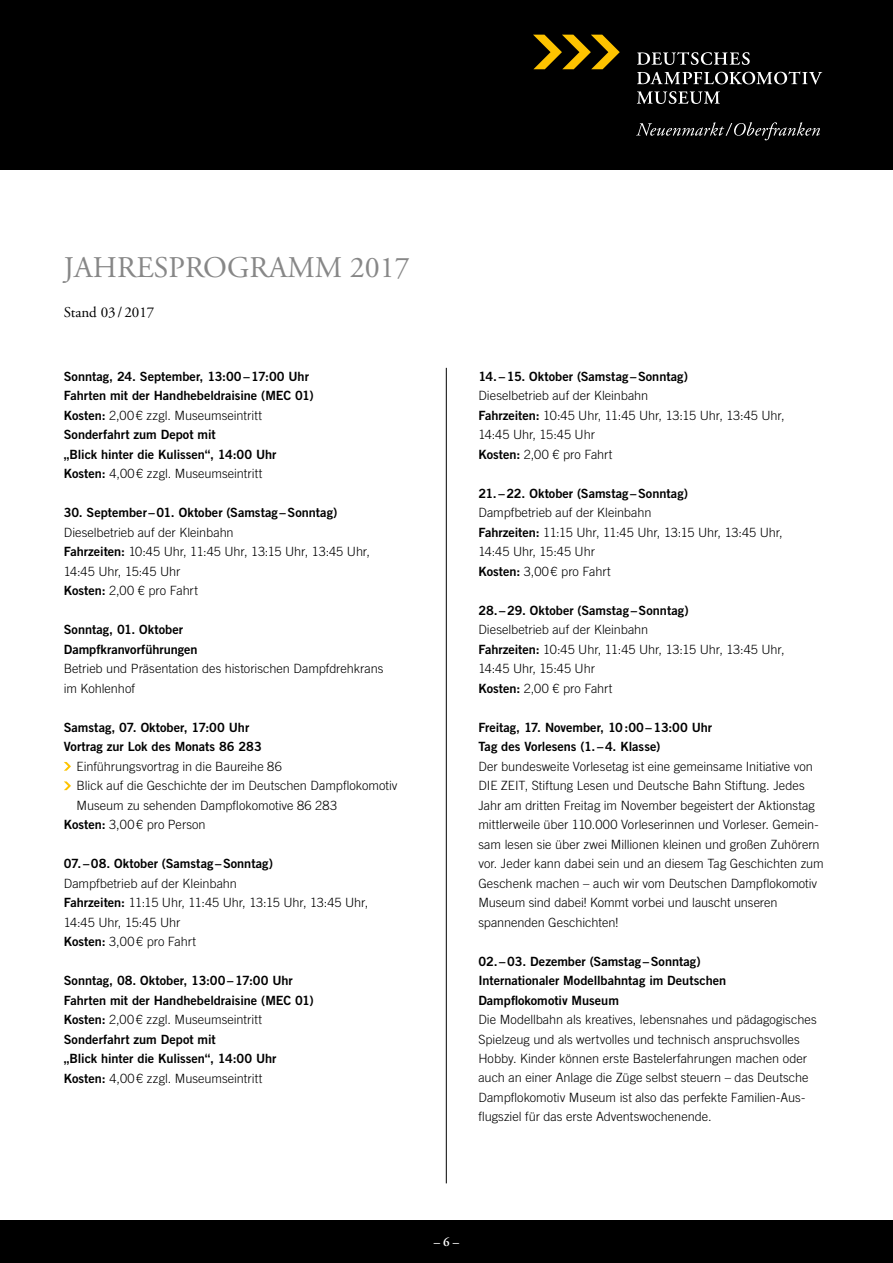
<style>
.page{position:relative;width:893px;height:1263px;background:#fff}
.page>*{position:absolute;margin:0;border:0;box-sizing:border-box;transform-origin:0 0}
.t1{font:30px "Adobe Garamond Pro";color:#878787}
.t2{font:15px "Adobe Garamond Pro";color:#000}
.t3{font:300 12.75px/19.5px "Trade Gothic LT Pro";color:#000}
.t4{font:12.75px/19.5px "Trade Gothic LT Pro Bd 2";color:#000}
.t5{font:600 12.75px "Adobe Garamond Pro";color:#fff}
.s1{font-family:"Trade Gothic LT Pro Bd 2";font-weight:400}
</style>
<div class="page">
<div style="left:0;top:1220px;width:893px;height:43px;background:#000"></div>
<div style="left:0;top:0;width:893px;height:170px;background:#000"></div>
<svg style="left:533px;top:35px;width:87px;height:34px"></svg>
<svg style="left:637px;top:52px;width:113px;height:13px"></svg>
<svg style="left:637px;top:71px;width:185px;height:13px"></svg>
<svg style="left:637px;top:91px;width:83px;height:13px"></svg>
<svg style="left:636px;top:122px;width:184px;height:18px"></svg>
<hr style="left:446px;top:368px;width:1px;height:815px;background:#000">
<svg style="left:64px;top:762px;width:7px;height:9px"></svg>
<svg style="left:64px;top:781px;width:7px;height:9px"></svg>
<h1 class="t1" style="left:64px;top:249px;width:348px">JAHRESPROGRAMM 2017</h1>
<p class="t2" style="left:64px;top:303px;width:92px">Stand 03/ 2017</p>
<p class="t4" style="left:64px;top:366px;width:251px">Sonntag, 24. September, 13:00–17:00 Uhr<br>Fahrten mit der Handhebeldraisine (MEC 01)</p>
<p class="t3" style="left:64px;top:405px;width:200px"><span class="s1">Kosten:</span> 2,00€ zzgl. Museumseintritt</p>
<p class="t4" style="left:64px;top:425px;width:214px">Sonderfahrt zum Depot mit<br>„Blick hinter die Kulissen“, 14:00 Uhr</p>
<p class="t3" style="left:64px;top:464px;width:200px"><span class="s1">Kosten:</span> 4,00€ zzgl. Museumseintritt</p>
<p class="t4" style="left:64px;top:503px;width:275px">30. September–01. Oktober (Samstag–Sonntag)</p>
<p class="t3" style="left:64px;top:522px;width:308px">Dieselbetrieb auf der Kleinbahn<br><span class="s1">Fahrzeiten:</span> 10:45 Uhr, 11:45 Uhr, 13:15 Uhr, 13:45 Uhr, 14:45 Uhr, 15:45 Uhr<br><span class="s1">Kosten:</span> 2,00 € pro Fahrt</p>
<p class="t4" style="left:64px;top:619px;width:135px">Sonntag, 01. Oktober<br>Dampfkranvorführungen</p>
<p class="t3" style="left:64px;top:659px;width:321px">Betrieb und Präsentation des historischen Dampfdrehkrans im Kohlenhof</p>
<p class="t4" style="left:64px;top:717px;width:200px">Samstag, 07. Oktober, 17:00 Uhr<br>Vortrag zur Lok des Monats 86 283</p>
<p class="t3" style="left:77px;top:756px;width:207px">Einführungsvortrag in die Baureihe 86</p>
<p class="t3" style="left:77px;top:776px;width:323px">Blick auf die Geschichte der im Deutschen Dampflokomotiv</p>
<p class="t3" style="left:77px;top:795px;width:262px">Museum zu sehenden Dampflokomotive 86 283</p>
<p class="t3" style="left:64px;top:815px;width:143px"><span class="s1">Kosten:</span> 3,00€ pro Person</p>
<p class="t4" style="left:64px;top:854px;width:211px">07. –08. Oktober (Samstag –Sonntag)</p>
<p class="t3" style="left:64px;top:873px;width:306px">Dampfbetrieb auf der Kleinbahn<br><span class="s1">Fahrzeiten:</span> 11:15 Uhr, 11:45 Uhr, 13:15 Uhr, 13:45 Uhr,<br>14:45 Uhr, 15:45 Uhr<br><span class="s1">Kosten:</span> 3,00€ pro Fahrt</p>
<p class="t4" style="left:64px;top:971px;width:251px">Sonntag, 08. Oktober, 13:00–17:00 Uhr<br>Fahrten mit der Handhebeldraisine (MEC 01)</p>
<p class="t3" style="left:64px;top:1010px;width:200px"><span class="s1">Kosten:</span> 2,00€ zzgl. Museumseintritt</p>
<p class="t4" style="left:64px;top:1029px;width:214px">Sonderfahrt zum Depot mit<br>„Blick hinter die Kulissen“, 14:00 Uhr</p>
<p class="t3" style="left:64px;top:1068px;width:200px"><span class="s1">Kosten:</span> 4,00€ zzgl. Museumseintritt</p>
<p class="t4" style="left:478px;top:366px;width:211px">14.–15. Oktober (Samstag –Sonntag)</p>
<p class="t3" style="left:478px;top:386px;width:308px">Dieselbetrieb auf der Kleinbahn<br><span class="s1">Fahrzeiten:</span> 10:45 Uhr, 11:45 Uhr, 13:15 Uhr, 13:45 Uhr, 14:45 Uhr, 15:45 Uhr<br><span class="s1">Kosten:</span> 2,00 € pro Fahrt</p>
<p class="t4" style="left:478px;top:483px;width:211px">21.–22. Oktober (Samstag–Sonntag)</p>
<p class="t3" style="left:478px;top:503px;width:306px">Dampfbetrieb auf der Kleinbahn<br><span class="s1">Fahrzeiten:</span> 11:15 Uhr, 11:45 Uhr, 13:15 Uhr, 13:45 Uhr,<br>14:45 Uhr, 15:45 Uhr<br><span class="s1">Kosten:</span> 3,00€ pro Fahrt</p>
<p class="t4" style="left:478px;top:600px;width:212px">28. –29. Oktober (Samstag–Sonntag)</p>
<p class="t3" style="left:478px;top:620px;width:308px">Dieselbetrieb auf der Kleinbahn<br><span class="s1">Fahrzeiten:</span> 10:45 Uhr, 11:45 Uhr, 13:15 Uhr, 13:45 Uhr, 14:45 Uhr, 15:45 Uhr<br><span class="s1">Kosten:</span> 2,00 € pro Fahrt</p>
<p class="t4" style="left:478px;top:717px;width:235px">Freitag, 17. November, 10:00–13:00 Uhr<br>Tag des Vorlesens (1.–4. Klasse)</p>
<p class="t3" style="left:478px;top:756px;width:347px">Der bundesweite Vorlesetag ist eine gemeinsame Initiative von DIE ZEIT, Stiftung Lesen und Deutsche Bahn Stiftung. Jedes Jahr am dritten Freitag im November begeistert der Aktionstag mittlerweile über 110.000 Vorleserinnen und Vorleser. Gemein&shy;sam lesen sie über zwei Millionen kleinen und großen Zuhörern vor. Jeder kann dabei sein und an diesem Tag Geschichten zum Geschenk machen – auch wir vom Deutschen Dampflokomotiv Museum sind dabei! Kommt vorbei und lauscht unseren spannenden Geschichten!</p>
<p class="t4" style="left:478px;top:951px;width:249px">02. –03. Dezember (Samstag–Sonntag)<br>Internationaler Modellbahntag im Deutschen<br>Dampflokomotiv Museum</p>
<p class="t3" style="left:478px;top:1009px;width:340px">Die Modellbahn als kreatives, lebensnahes und pädagogisches Spielzeug und als wertvolles und technisch anspruchsvolles Hobby. Kinder können erste Bastelerfahrungen machen oder auch an einer Anlage die Züge selbst steuern – das Deutsche Dampflokomotiv Museum ist also das perfekte Familien-Aus&shy;flugsziel für das erste Adventswochenende.</p>
<p class="t5" style="left:434px;top:1235px;width:27px">– 6 –</p>
</div>
